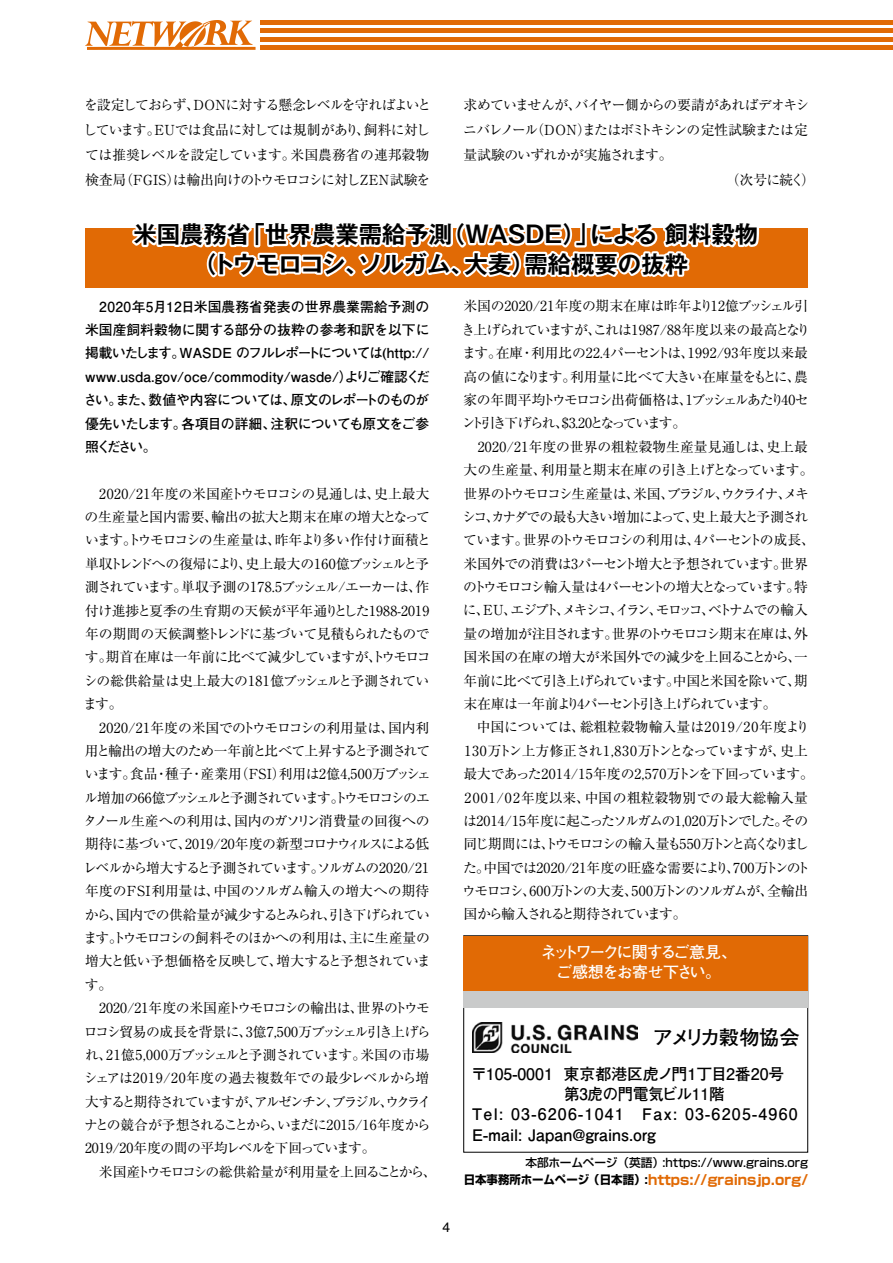
<style>
.page{position:relative;width:893px;height:1263px;background:#fff}
.page>*{position:absolute;margin:0;border:0;box-sizing:border-box;transform-origin:0 0}
.t1{font:700 23.4px/29.7px "Gothic MB101 Pr 5 De";color:#000;text-align:center}
.t2{font:700 20.25px "Futo Go B101 Pr 5";letter-spacing:-.075em;color:#000}
.t3{font:700 15.9px/20.2px "Futo Go B101 Pr 5";color:#000}
.t4{font:700 15.9px/20.2px "Futo Go B101 Pr 5";letter-spacing:-.11em;color:#fff;text-align:center}
.t5{font:13.8px/23.4px "Ryumin Pr 5";letter-spacing:-.045em;color:#000}
.t6{font:700 13.8px/23.4px "Futo Go B101 Pr 5";letter-spacing:-.06em;color:#000;text-align:justify}
.t7{font:700 13.8px "Shin Go Pr 5";color:#e16a05}
.t8{font:13.8px "Ryumin Pr 5";letter-spacing:-.1em;color:#000}
.t9{font:13.8px "Helvetica";color:#000}
.t10{font:500 11.7px "Shin Go Pr 5";color:#000}
.s1{font-size:11.7px;color:#000}
</style>
<div class="page">
<svg style="left:85px;top:20px;width:171px;height:30px"></svg>
<hr style="left:261px;top:20px;width:632px;height:4px;background:#e16a05">
<hr style="left:261px;top:29px;width:632px;height:4px;background:#e16a05">
<hr style="left:261px;top:37px;width:632px;height:4px;background:#e16a05">
<hr style="left:261px;top:46px;width:632px;height:4px;background:#e16a05">
<div style="left:464px;top:936px;width:344px;height:54px;background:#e16a05"></div>
<div style="left:464px;top:991px;width:344px;height:17px;background:#c9caca"></div>
<img style="left:472px;top:1022px;width:166px;height:30px">
<div style="left:85px;top:229px;width:723px;height:59px;background:#e16a05"></div>
<svg style="left:126px;top:228px;width:636px;height:50px"></svg>
<p class="t5" style="left:83px;top:91px;width:349px;line-height:25px">を設定しておらず、DONに対する懸念レベルを守ればよいとしています。EUでは食品に対しては規制があり、飼料に対しては推奨レベルを設定しています。米国農務省の連邦穀物検査局（FGIS）は輸出向けのトウモロコシに対しZEN試験を</p>
<p class="t5" style="left:463px;top:92px;width:347px">求めていませんが、バイヤー側からの要請があればデオキシ</p>
<p class="t8" style="left:463px;top:119px;width:346px">ニバレノール（DON）またはボミトキシンの定性試験または定</p>
<p class="t5" style="left:463px;top:142px;width:211px">量試験のいずれかが実施されます。</p>
<p class="t5" style="left:726px;top:167px;width:91px">（次号に続く）</p>
<h1 class="t1" style="left:133px;top:218px;width:626px">米国農務省「世界農業需給予測（WASDE）」による 飼料穀物（トウモロコシ、ソルガム、大麦）需給概要の抜粋</h1>
<p class="t6" style="left:83px;top:294px;width:348px">　2020年5月12日米国農務省発表の世界農業需給予測の米国産飼料穀物に関する部分の抜粋の参考和訳を以下に掲載いたします。WASDE のフルレポートについては(http:// www.usda.gov/oce/commodity/wasde/）よりご確認ください。また、数値や内容については、原文のレポートのものが優先いたします。各項目の詳細、注釈についても原文をご参照ください。</p>
<p class="t5" style="left:83px;top:481px;width:355px">　2020/21年度の米国産トウモロコシの見通しは、史上最大の生産量と国内需要、輸出の拡大と期末在庫の増大となっています。トウモロコシの生産量は、昨年より多い作付け面積と単収トレンドへの復帰により、史上最大の160億ブッシェルと予測されています。単収予測の178.5ブッシェル/エーカーは、作付け進捗と夏季の生育期の天候が平年通りとした1988-2019年の期間の天候調整トレンドに基づいて見積もられたものです。期首在庫は一年前に比べて減少していますが、トウモロコシの総供給量は史上最大の181億ブッシェルと予測されています。<br>　2020/21年度の米国でのトウモロコシの利用量は、国内利用と輸出の増大のため一年前と比べて上昇すると予測されています。食品・種子・産業用（FSI）利用は2億4,500万ブッシェル増加の66億ブッシェルと予測されています。トウモロコシのエタノール生産への利用は、国内のガソリン消費量の回復への期待に基づいて、2019/20年度の新型コロナウィルスによる低レベルから増大すると予測されています。ソルガムの2020/21年度のFSI利用量は、中国のソルガム輸入の増大への期待から、国内での供給量が減少するとみられ、引き下げられています。トウモロコシの飼料そのほかへの利用は、主に生産量の増大と低い予想価格を反映して、増大すると予想されています。<br>　2020/21年度の米国産トウモロコシの輸出は、世界のトウモロコシ貿易の成長を背景に、3億7,500万ブッシェル引き上げられ、21億5,000万ブッシェルと予測されています。米国の市場シェアは2019/20年度の過去複数年での最少レベルから増大すると期待されていますが、アルゼンチン、ブラジル、ウクライナとの競合が予想されることから、いまだに2015/16年度から<br>2019/20年度の間の平均レベルを下回っています。<br>　米国産トウモロコシの総供給量が利用量を上回ることから、</p>
<p class="t5" style="left:461px;top:294px;width:355px">米国の2020/21年度の期末在庫は昨年より12億ブッシェル引き上げられていますが、これは1987/88年度以来の最高となります。在庫・利用比の22.4パーセントは、1992/93年度以来最高の値になります。利用量に比べて大きい在庫量をもとに、農家の年間平均トウモロコシ出荷価格は、1ブッシェルあたり40セント引き下げられ、$3.20となっています。<br>　2020/21年度の世界の粗粒穀物生産量見通しは、史上最大の生産量、利用量と期末在庫の引き上げとなっています。世界のトウモロコシ生産量は、米国、ブラジル、ウクライナ、メキシコ、カナダでの最も大きい増加によって、史上最大と予測されています。世界のトウモロコシの利用は、4パーセントの成長、米国外での消費は3パーセント増大と予想されています。世界のトウモロコシ輸入量は4パーセントの増大となっています。特に、EU、エジプト、メキシコ、イラン、モロッコ、ベトナムでの輸入量の増加が注目されます。世界のトウモロコシ期末在庫は、外国米国の在庫の増大が米国外での減少を上回ることから、一年前に比べて引き上げられています。中国と米国を除いて、期末在庫は一年前より4パーセント引き上げられています。<br>　中国については、総粗粒穀物輸入量は2019/20年度より130万トン上方修正され1,830万トンとなっていますが、史上最大であった2014/15年度の2,570万トンを下回っています。2001/02年度以来、中国の粗粒穀物別での最大総輸入量は2014/15年度に起こったソルガムの1,020万トンでした。その同じ期間には、トウモロコシの輸入量も550万トンと高くなりました。中国では2020/21年度の旺盛な需要により、700万トンのトウモロコシ、600万トンの大麦、500万トンのソルガムが、全輸出国から輸入されると期待されています。</p>
<p class="t4" style="left:541px;top:941px;width:198px">ネットワークに関するご意見、ご感想をお寄せ下さい。</p>
<h2 class="t2" style="left:653px;top:1021px;width:148px">アメリカ穀物協会</h2>
<p class="t3" style="left:471px;top:1063px;width:328px">〒105-0001 東京都港区虎ノ門1丁目2番20号　　　　　　第3虎の門電気ビル11階<br>Tel: 03-6206-1041　Fax: 03-6205-4960<br>E-mail: Japan@grains.org</p>
<p class="t10" style="left:525px;top:1153px;width:284px">本部ホームページ（英語）:https://www.grains.org</p>
<p class="t7" style="left:464px;top:1168px;width:346px"><span class="s1">日本事務所ホームページ（日本語）:</span>https://grainsjp.org/</p>
<p class="t9" style="left:443px;top:1217px;width:9px">4</p>
</div>
